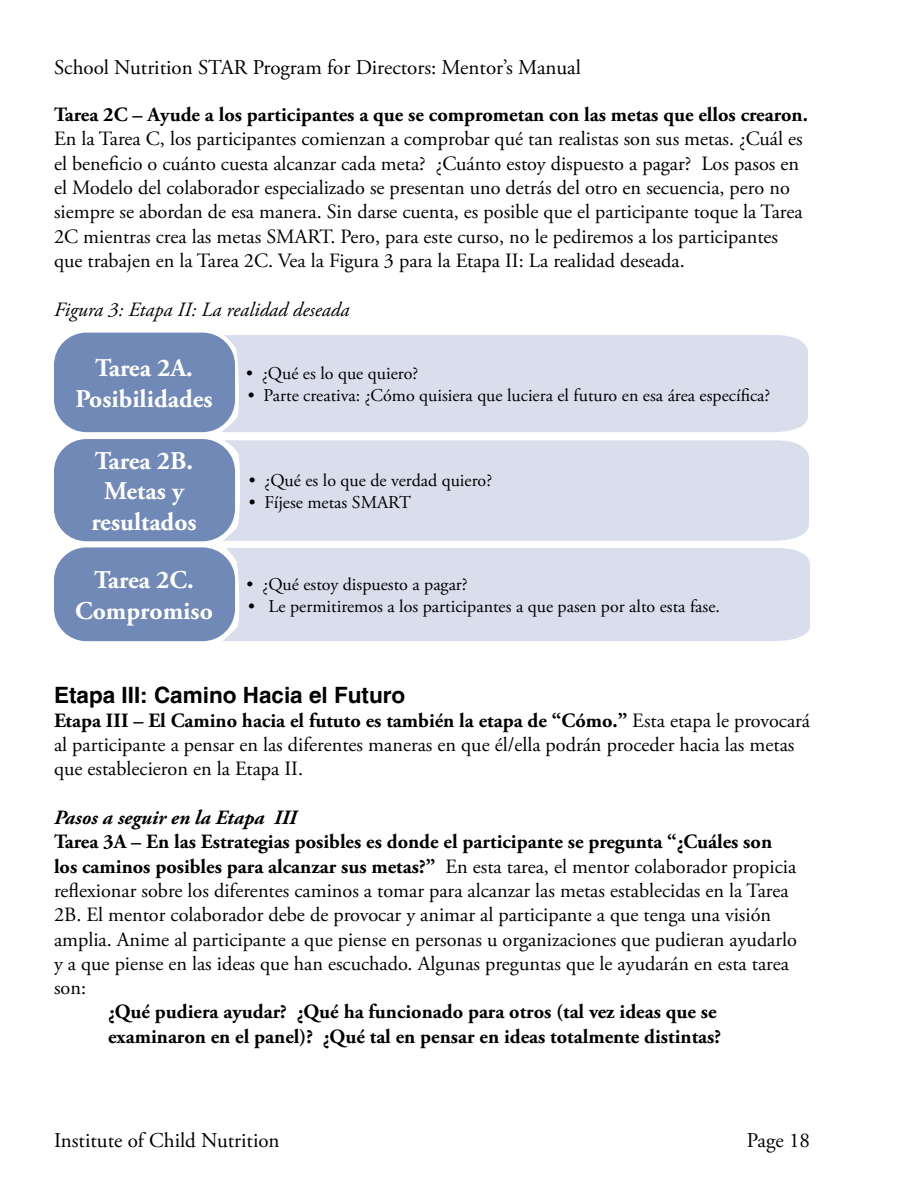
<style>
.page{position:relative;width:918px;height:1188px;background:#fff}
.page>*{position:absolute;margin:0;border:0;box-sizing:border-box;transform-origin:0 0}
.t1{font:700 25.5px/30.6px "Adobe Garamond Pro";color:#fff;text-align:center}
.t2{font:700 22.5px "Helvetica";color:#000}
.t3{font:21px "Adobe Garamond Pro";color:#000}
.t4{font:20.25px/24.3px "Adobe Garamond Pro";color:#000}
.t5{font:700 20.25px/24.3px "Adobe Garamond Pro";color:#000}
.t6{font:italic 20.25px "Adobe Garamond Pro";color:#000}
.t7{font:italic 700 20.25px "Adobe Garamond Pro";color:#000}
.t8{font:18px "Adobe Garamond Pro";color:#000}
.s1{font-weight:700}
</style>
<div class="page">
<div style="left:54px;top:333px;width:181px;height:99px;background:#7189b7;border-radius:32px"></div>
<div style="left:221px;top:335px;width:587px;height:97px;background:#d9ddec"></div>
<div style="left:54px;top:439px;width:181px;height:102px;background:#7189b7;border-radius:32px"></div>
<div style="left:54px;top:547px;width:181px;height:94px;background:#7189b7;border-radius:32px"></div>
<div style="left:223px;top:440px;width:586px;height:101px;background:#d9ddec"></div>
<div style="left:223px;top:548px;width:587px;height:93px;background:#d9ddec"></div>
<p class="t3" style="left:54px;top:55px;width:528px">School Nutrition STAR Program for Directors: Mentor’s Manual</p>
<p class="t5" style="left:54px;top:103px;width:755px">Tarea 2C – Ayude a los participantes a que se comprometan con las metas que ellos crearon.</p>
<p class="t4" style="left:54px;top:128px;width:750px">En la Tarea C, los participantes comienzan a comprobar qué tan realistas son sus metas. ¿Cuál es el beneficio o cuánto cuesta alcanzar cada meta? ¿Cuánto estoy dispuesto a pagar? Los pasos en el Modelo del colaborador especializado se presentan uno detrás del otro en secuencia, pero no siempre se abordan de esa manera. Sin darse cuenta, es posible que el participante toque la Tarea 2C mientras crea las metas SMART. Pero, para este curso, no le pediremos a los participantes que trabajen en la Tarea 2C. Vea la Figura 3 para la Etapa II: La realidad deseada.</p>
<p class="t6" style="left:54px;top:297px;width:297px">Figura 3: Etapa II: La realidad deseada</p>
<p class="t1" style="left:75px;top:353px;width:139px">Tarea 2A.<br>Posibilidades</p>
<p class="t8" style="left:246px;top:363px;width:174px">• ¿Qué es lo que quiero?</p>
<p class="t8" style="left:248px;top:384px;width:524px">• Parte creativa: ¿Cómo quisiera que luciera el futuro en esa área específica?</p>
<p class="t1" style="left:91px;top:446px;width:107px">Tarea 2B.<br>Metas y resultados</p>
<p class="t1" style="left:75px;top:565px;width:139px">Tarea 2C.<br>Compromiso</p>
<p class="t8" style="left:249px;top:470px;width:245px">• ¿Qué es lo que de verdad quiero?</p>
<p class="t8" style="left:249px;top:491px;width:164px">• Fíjese metas SMART</p>
<p class="t8" style="left:247px;top:574px;width:223px">• ¿Qué estoy dispuesto a pagar?</p>
<p class="t8" style="left:248px;top:595px;width:473px">• Le permitiremos a los participantes a que pasen por alto esta fase.</p>
<p class="t2" style="left:54px;top:681px;width:353px">Etapa III: Camino Hacia el Futuro</p>
<p class="t4" style="left:54px;top:709px;width:758px"><span class="s1">Etapa III – El Camino hacia el fututo es también la etapa de “Cómo.”</span> Esta etapa le provocará al participante a pensar en las diferentes maneras en que él/ella podrán proceder hacia las metas que establecieron en la Etapa II.</p>
<p class="t7" style="left:54px;top:806px;width:244px">Pasos a seguir en la Etapa III</p>
<p class="t4" style="left:54px;top:831px;width:745px"><span class="s1">Tarea 3A – En las Estrategias posibles es donde el participante se pregunta “¿Cuáles son los caminos posibles para alcanzar sus metas?”</span> En esta tarea, el mentor colaborador propicia reflexionar sobre los diferentes caminos a tomar para alcanzar las metas establecidas en la Tarea 2B. El mentor colaborador debe de provocar y animar al participante a que tenga una visión amplia. Anime al participante a que piense en personas u organizaciones que pudieran ayudarlo y a que piense en las ideas que han escuchado. Algunas preguntas que le ayudarán en esta tarea son:</p>
<p class="t5" style="left:108px;top:1000px;width:615px">¿Qué pudiera ayudar? ¿Qué ha funcionado para otros (tal vez ideas que se examinaron en el panel)? ¿Qué tal en pensar en ideas totalmente distintas?</p>
<p class="t3" style="left:54px;top:1128px;width:227px">Institute of Child Nutrition</p>
<p class="t3" style="left:747px;top:1128px;width:65px">Page 18</p>
</div>
